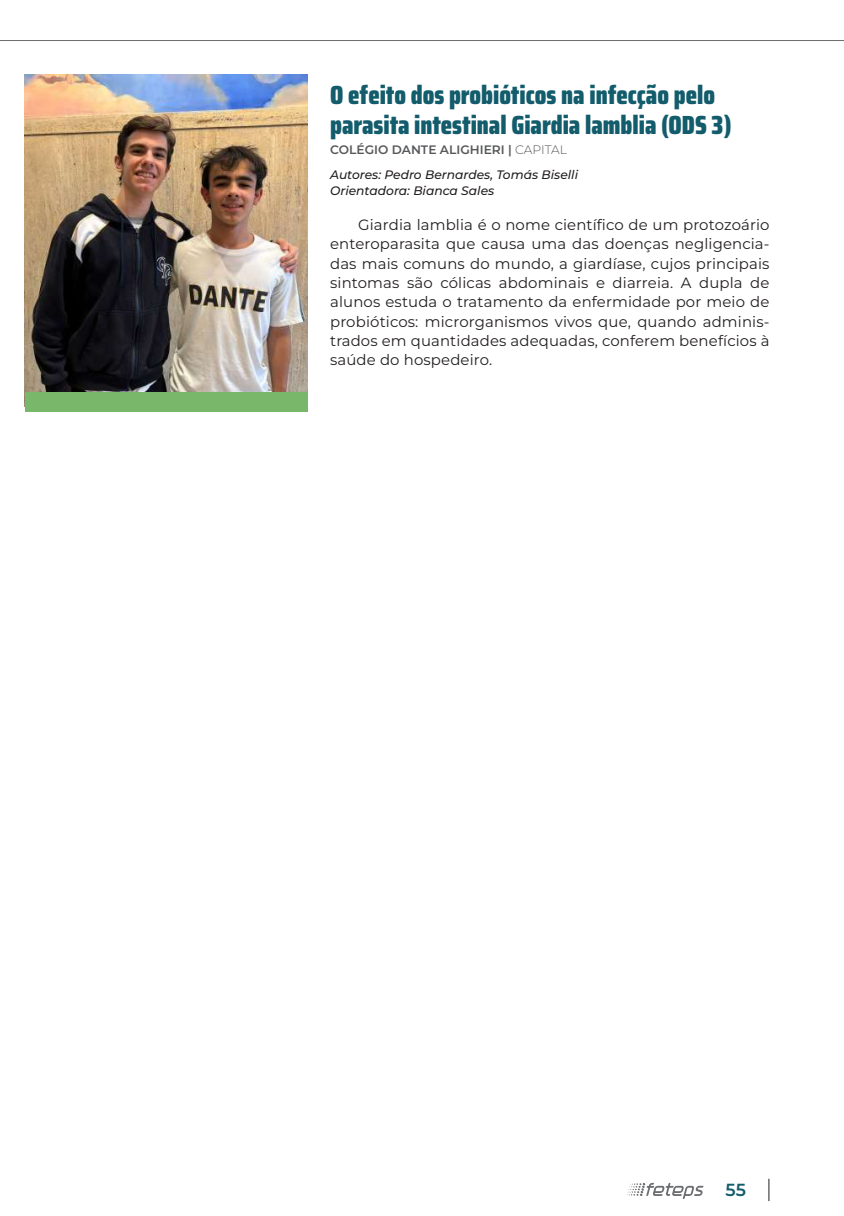
<style>
.page{position:relative;width:844px;height:1216px;background:#fff}
.page>*{position:absolute;margin:0;border:0;box-sizing:border-box;transform-origin:0 0}
.t1{font:900 26.25px/29.8px "Saira Condensed";color:#135c6c}
.t2{font:600 17.5px "Montserrat";color:#135c6c}
.t3{font:14.88px/19.2px "Montserrat";letter-spacing:.01em;color:#231f20;text-align:justify}
.t4{font:italic 500 12.25px/25.7px "Montserrat";color:#231f20}
.s1{font-weight:600;font-style:normal;color:#57585a}
.s2{font-weight:300;font-style:normal;color:#57585a}
</style>
<div class="page">
<svg style="left:768px;top:1178px;width:1px;height:22px"></svg>
<svg style="left:627px;top:1182px;width:76px;height:16px"></svg>
<hr style="left:0;top:40px;width:843px;height:1px;background:#6c6d70">
<img style="left:25px;top:74px;width:282px;height:319px">
<div style="left:25px;top:393px;width:283px;height:19px;background:#79b86b"></div>
<h1 class="t1" style="left:330px;top:80px;width:403px">O efeito dos probióticos na infecção pelo parasita intestinal Giardia lamblia (ODS 3)</h1>
<p class="t4" style="left:330px;top:136px;width:249px"><span class="s1">COLÉGIO DANTE ALIGHIERI |</span> <span class="s2">CAPITAL<br></span>Autores: Pedro Bernardes, Tomás Biselli</p>
<p class="t4" style="left:330px;top:177px;width:166px">Orientadora: Bianca Sales</p>
<p class="t3" style="left:330px;top:215px;width:441px;text-indent:28px">Giardia lamblia é o nome científico de um protozoário enteroparasita que causa uma das doenças negligencia&shy;das mais comuns do mundo, a giardíase, cujos principais sintomas são cólicas abdominais e diarreia. A dupla de alunos estuda o tratamento da enfermidade por meio de probióticos: microrganismos vivos que, quando adminis&shy;trados em quantidades adequadas, conferem benefícios à saúde do hospedeiro.</p>
<p class="t2" style="left:725px;top:1177px;width:22px">55</p>
</div>
